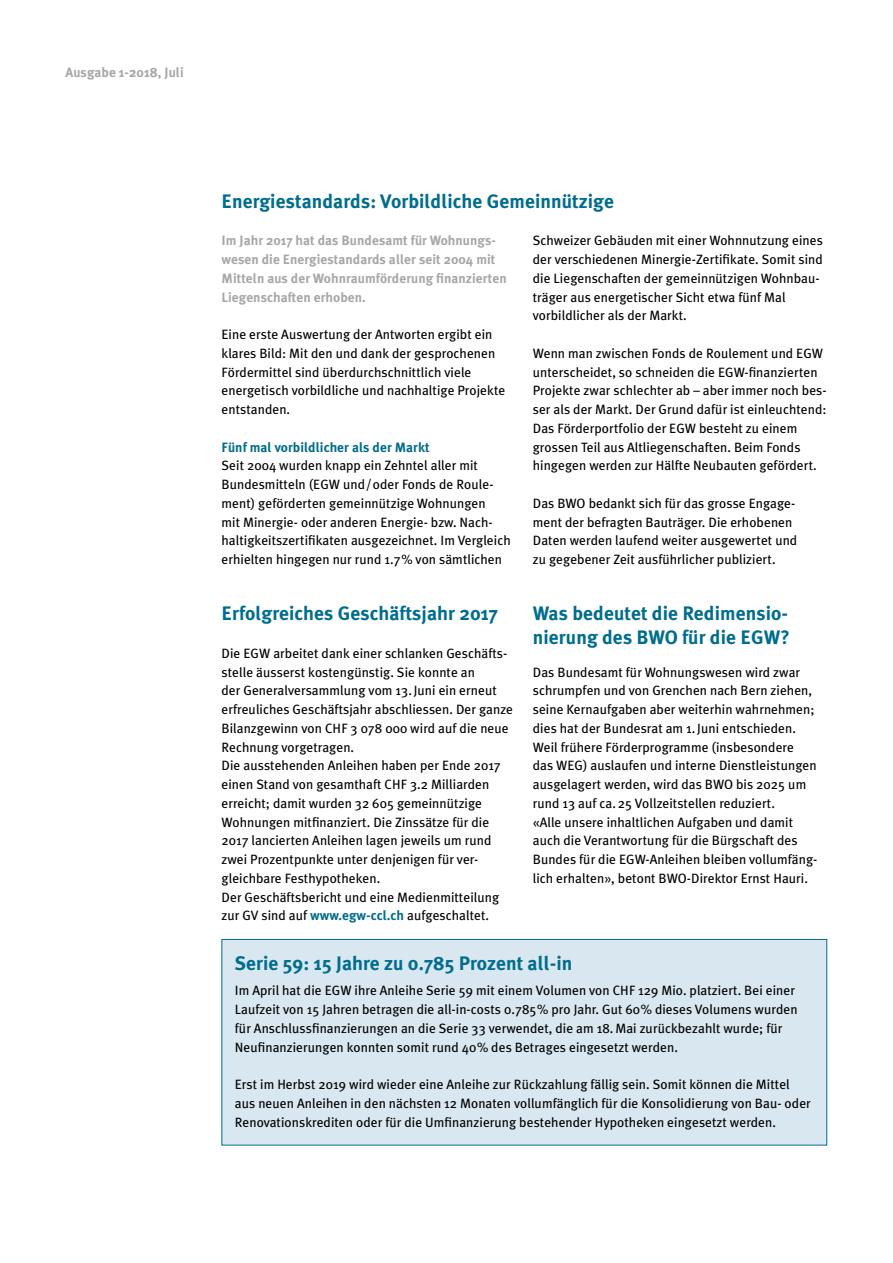
<style>
.page{position:relative;width:893px;height:1263px;background:#fff}
.page>*{position:absolute;margin:0;border:0;box-sizing:border-box;transform-origin:0 0}
.Rubriktitel_über_1_S{font:700 19.5px/24px "Meta Plus";letter-spacing:.005em;color:#006d8f}
.Rubriktitel_über_2_S{font:700 19.5px "Meta Plus";letter-spacing:.005em;color:#006d8f}
.Kasten_Titel_Einzug{font:700 19.5px "Meta Plus";letter-spacing:.005em;color:#006d8f}
.Grundtext{font:13.5px/18.8px "Meta Plus";letter-spacing:.005em;color:#000}
.Kasten_Grundtext_Ein{font:13.5px/18.8px "Meta Plus";letter-spacing:.005em;color:#000}
.Einleitungstext{font:700 13.5px/18.8px "Meta Plus";letter-spacing:.005em;color:#a7a7a8}
.Grundtext-2{font:700 13.5px "Meta Plus";letter-spacing:.005em;color:#006d8f}
.Zwischentitel{font:700 13.5px "Meta Plus";letter-spacing:.005em;color:#a7a7a8}
.s1{font-weight:700;color:#006d8f}
</style>
<div class="page">
<div style="left:222px;top:939px;width:605px;height:206px;background:#d9e7f0"></div>
<div style="left:222px;top:939px;width:605px;height:206px;border:1px solid #006d8f"></div>
<p class="Zwischentitel" style="left:65px;top:64px;width:120px">Ausgabe 1-2018, Juli</p>
<p class="Rubriktitel_über_2_S" style="left:222px;top:190px;width:394px">Energiestandards: Vorbildliche Gemeinnützige</p>
<p class="Einleitungstext" style="left:222px;top:231px;width:287px">Im Jahr 2017 hat das Bundesamt für Wohnungs&shy;wesen die Energiestandards aller seit 2004 mit Mitteln aus der Wohnraumförderung finanzierten Liegenschaften erhoben.</p>
<p class="Grundtext" style="left:222px;top:325px;width:285px">Eine erste Auswertung der Antworten ergibt ein klares Bild: Mit den und dank der gesprochenen Fördermittel sind überdurchschnittlich viele energetisch vorbildliche und nachhaltige Projekte entstanden.</p>
<p class="Grundtext-2" style="left:222px;top:439px;width:210px">Fünf mal vorbildlicher als der Markt</p>
<p class="Grundtext" style="left:222px;top:456px;width:291px">Seit 2004 wurden knapp ein Zehntel aller mit Bundesmitteln (EGW und/oder Fonds de Roule&shy;ment) geförderten gemeinnützige Wohnungen<br>mit Minergie- oder anderen Energie- bzw. Nach&shy;haltigkeitszertifikaten ausgezeichnet. Im Vergleich erhielten hingegen nur rund 1.7% von sämtlichen</p>
<p class="Grundtext" style="left:533px;top:231px;width:292px">Schweizer Gebäuden mit einer Wohnnutzung eines der verschiedenen Minergie-Zertifikate. Somit sind die Liegenschaften der gemeinnützigen Wohnbau&shy;träger aus energetischer Sicht etwa fünf Mal vorbildlicher als der Markt.</p>
<p class="Grundtext" style="left:533px;top:344px;width:295px">Wenn man zwischen Fonds de Roulement und EGW unterscheidet, so schneiden die EGW-finanzierten Projekte zwar schlechter ab – aber immer noch bes&shy;ser als der Markt. Der Grund dafür ist einleuchtend:<br>Das Förderportfolio der EGW besteht zu einem grossen Teil aus Altliegenschaften. Beim Fonds hingegen werden zur Hälfte Neubauten gefördert.</p>
<p class="Grundtext" style="left:533px;top:494px;width:266px">Das BWO bedankt sich für das grosse Engage&shy;ment der befragten Bauträger. Die erhobenen Daten werden laufend weiter ausgewertet und zu gegebener Zeit ausführlicher publiziert.</p>
<p class="Rubriktitel_über_1_S" style="left:222px;top:601px;width:278px">Erfolgreiches Geschäftsjahr 2017</p>
<p class="Grundtext" style="left:222px;top:644px;width:293px">Die EGW arbeitet dank einer schlanken Geschäfts&shy;stelle äusserst kostengünstig. Sie konnte an<br>der Generalversammlung vom 13.Juni ein erneut erfreuliches Geschäftsjahr abschliessen. Der ganze Bilanzgewinn von CHF 3 078 000 wird auf die neue Rechnung vorgetragen.</p>
<p class="Grundtext" style="left:222px;top:756px;width:281px">Die ausstehenden Anleihen haben per Ende 2017 einen Stand von gesamthaft CHF 3.2 Milliarden erreicht; damit wurden 32 605 gemeinnützige Wohnungen mitfinanziert. Die Zinssätze für die 2017 lancierten Anleihen lagen jeweils um rund zwei Prozentpunkte unter denjenigen für ver&shy;gleichbare Festhypotheken.</p>
<p class="Grundtext" style="left:222px;top:887px;width:279px">Der Geschäftsbericht und eine Medienmitteilung zur GV sind auf <span class="s1">www.egw-ccl.ch</span> aufgeschaltet.</p>
<p class="Rubriktitel_über_1_S" style="left:533px;top:601px;width:259px">Was bedeutet die Redimensio&shy;nierung des BWO für die EGW?</p>
<p class="Grundtext" style="left:533px;top:662px;width:283px">Das Bundesamt für Wohnungswesen wird zwar schrumpfen und von Grenchen nach Bern ziehen, seine Kernaufgaben aber weiterhin wahrnehmen; dies hat der Bundesrat am 1.Juni entschieden.</p>
<p class="Grundtext" style="left:533px;top:737px;width:286px">Weil frühere Förderprogramme (insbesondere das WEG) auslaufen und interne Dienstleistungen ausgelagert werden, wird das BWO bis 2025 um rund 13 auf ca. 25 Vollzeitstellen reduziert.<br>«Alle unsere inhaltlichen Aufgaben und damit auch die Verantwortung für die Bürgschaft des Bundes für die EGW-Anleihen bleiben vollumfäng&shy;lich erhalten», betont BWO-Direktor Ernst Hauri.</p>
<p class="Kasten_Titel_Einzug" style="left:235px;top:952px;width:339px">Serie 59: 15 Jahre zu 0.785 Prozent all-in</p>
<p class="Kasten_Grundtext_Ein" style="left:235px;top:981px;width:564px">Im April hat die EGW ihre Anleihe Serie 59 mit einem Volumen von CHF 129 Mio. platziert. Bei einer Laufzeit von 15 Jahren betragen die all-in-costs 0.785% pro Jahr. Gut 60% dieses Volumens wurden für Anschlussfinanzierungen an die Serie 33 verwendet, die am 18.Mai zurückbezahlt wurde; für Neufinanzierungen konnten somit rund 40% des Betrages eingesetzt werden.</p>
<p class="Kasten_Grundtext_Ein" style="left:235px;top:1075px;width:577px">Erst im Herbst 2019 wird wieder eine Anleihe zur Rückzahlung fällig sein. Somit können die Mittel aus neuen Anleihen in den nächsten 12 Monaten vollumfänglich für die Konsolidierung von Bau- oder<br>Renovationskrediten oder für die Umfinanzierung bestehender Hypotheken eingesetzt werden.</p>
</div>
